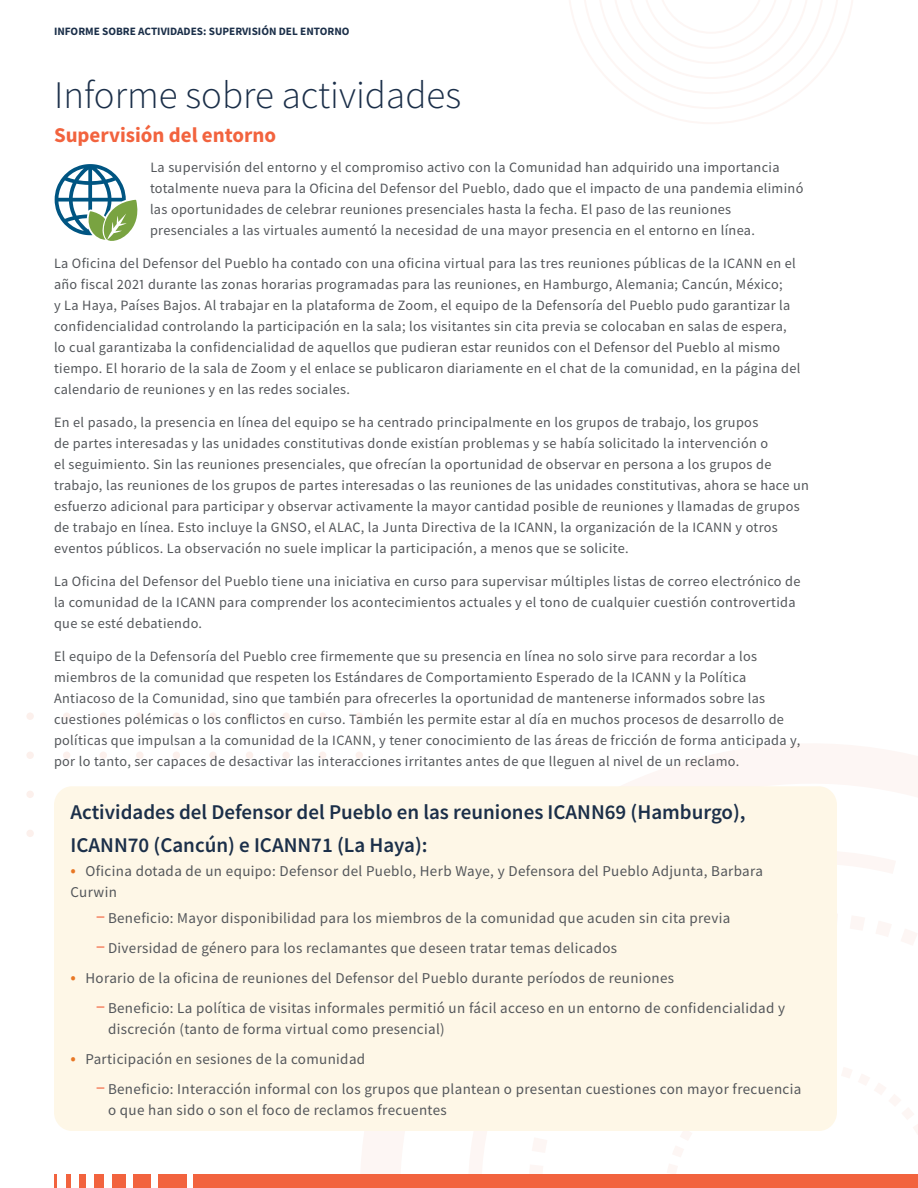
<style>
.page{position:relative;width:918px;height:1188px;background:#fff}
.page>*{position:absolute;margin:0;border:0;box-sizing:border-box;transform-origin:0 0}
._2021_TITLE{font:39px "Source Sans Variable";color:#1b2f49}
._2021_subhead-DARK_B{font:600 21px/33px "Source Sans Pro";color:#1b2f49}
._2021_subhead-DARK_B-2{font:700 21px "Source Sans Pro";color:#f2633e}
.t1{font:15px/21px "Source Sans Pro";letter-spacing:.025em;color:#53565a}
._2020_HIGHLIGHTS_SUB{font:14.25px/21px "Source Sans Pro";letter-spacing:.025em;color:#53565a}
.t2{font:11.25px "Source Sans Variable";color:#1b2f49}
.s1{font-size:18px;color:#e87724}
.s2{font-size:18px;color:#f2633e}
</style>
<div class="page">
<svg style="left:530px;top:914px;width:388px;height:260px"></svg>
<svg style="left:622px;top:744px;width:296px;height:129px;fill:#fdf6f4"></svg>
<svg style="left:361px;top:1131px;width:126px;height:43px"></svg>
<svg style="left:569px;top:0;width:284px;height:124px"></svg>
<svg style="left:26px;top:713px;width:337px;height:124px"></svg>
<div style="left:133px;top:1174px;width:18px;height:14px;background:#f2633e"></div>
<div style="left:158px;top:1174px;width:29px;height:14px;background:#f2633e"></div>
<div style="left:193px;top:1174px;width:725px;height:14px;background:#f2633e"></div>
<div style="left:112px;top:1174px;width:14px;height:14px;background:#f2633e"></div>
<div style="left:94px;top:1174px;width:10px;height:14px;background:#f2633e"></div>
<div style="left:79px;top:1174px;width:7px;height:14px;background:#f2633e"></div>
<hr style="left:66px;top:1174px;width:4px;height:14px;background:#f2633e">
<hr style="left:54px;top:1174px;width:3px;height:14px;background:#f2633e">
<svg style="left:55px;top:164px;width:82px;height:77px"></svg>
<div style="left:54px;top:786px;width:783px;height:345px;background:#fef7e7;border-radius:18px"></div>
<p class="t2" style="left:54px;top:25px;width:297px">INFORME SOBRE ACTIVIDADES: SUPERVISIÓN DEL ENTORNO</p>
<p class="_2021_TITLE" style="left:54px;top:71px;width:409px">Informe sobre actividades</p>
<p class="_2021_subhead-DARK_B-2" style="left:54px;top:121px;width:224px">Supervisión del entorno</p>
<p class="_2020_HIGHLIGHTS_SUB" style="left:150px;top:156px;width:655px">La supervisión del entorno y el compromiso activo con la Comunidad han adquirido una importancia totalmente nueva para la Oficina del Defensor del Pueblo, dado que el impacto de una pandemia eliminó las oportunidades de celebrar reuniones presenciales hasta la fecha. El paso de las reuniones presenciales a las virtuales aumentó la necesidad de una mayor presencia en el entorno en línea.</p>
<p class="_2020_HIGHLIGHTS_SUB" style="left:54px;top:252px;width:748px">La Oficina del Defensor del Pueblo ha contado con una oficina virtual para las tres reuniones públicas de la ICANN en el año fiscal 2021 durante las zonas horarias programadas para las reuniones, en Hamburgo, Alemania; Cancún, México;<br>y La Haya, Países Bajos. Al trabajar en la plataforma de Zoom, el equipo de la Defensoría del Pueblo pudo garantizar la confidencialidad controlando la participación en la sala; los visitantes sin cita previa se colocaban en salas de espera, lo cual garantizaba la confidencialidad de aquellos que pudieran estar reunidos con el Defensor del Pueblo al mismo tiempo. El horario de la sala de Zoom y el enlace se publicaron diariamente en el chat de la comunidad, en la página del calendario de reuniones y en las redes sociales.</p>
<p class="_2020_HIGHLIGHTS_SUB" style="left:54px;top:411px;width:756px">En el pasado, la presencia en línea del equipo se ha centrado principalmente en los grupos de trabajo, los grupos<br>de partes interesadas y las unidades constitutivas donde existían problemas y se había solicitado la intervención o<br>el seguimiento. Sin las reuniones presenciales, que ofrecían la oportunidad de observar en persona a los grupos de trabajo, las reuniones de los grupos de partes interesadas o las reuniones de las unidades constitutivas, ahora se hace un esfuerzo adicional para participar y observar activamente la mayor cantidad posible de reuniones y llamadas de grupos de trabajo en línea. Esto incluye la GNSO, el ALAC, la Junta Directiva de la ICANN, la organización de la ICANN y otros eventos públicos. La observación no suele implicar la participación, a menos que se solicite.</p>
<p class="_2020_HIGHLIGHTS_SUB" style="left:54px;top:570px;width:748px">La Oficina del Defensor del Pueblo tiene una iniciativa en curso para supervisar múltiples listas de correo electrónico de la comunidad de la ICANN para comprender los acontecimientos actuales y el tono de cualquier cuestión controvertida que se esté debatiendo.</p>
<p class="_2020_HIGHLIGHTS_SUB" style="left:54px;top:645px;width:748px">El equipo de la Defensoría del Pueblo cree firmemente que su presencia en línea no solo sirve para recordar a los miembros de la comunidad que respeten los Estándares de Comportamiento Esperado de la ICANN y la Política Antiacoso de la Comunidad, sino que también para ofrecerles la oportunidad de mantenerse informados sobre las cuestiones polémicas o los conflictos en curso. También les permite estar al día en muchos procesos de desarrollo de políticas que impulsan a la comunidad de la ICANN, y tener conocimiento de las áreas de fricción de forma anticipada y, por lo tanto, ser capaces de desactivar las interacciones irritantes antes de que lleguen al nivel de un reclamo.</p>
<p class="_2021_subhead-DARK_B" style="left:70px;top:796px;width:677px">Actividades del Defensor del Pueblo en las reuniones ICANN69 (Hamburgo),<br>ICANN70 (Cancún) e ICANN71 (La Haya):</p>
<p class="t1" style="left:70px;top:861px;width:694px"><span class="s1">•</span> Oficina dotada de un equipo: Defensor del Pueblo, Herb Waye, y Defensora del Pueblo Adjunta, Barbara<br>Curwin</p>
<p class="t1" style="left:96px;top:907px;width:636px"><span class="s2">−</span> Beneficio: Mayor disponibilidad para los miembros de la comunidad que acuden sin cita previa</p>
<p class="t1" style="left:96px;top:937px;width:523px"><span class="s2">−</span> Diversidad de género para los reclamantes que deseen tratar temas delicados</p>
<p class="t1" style="left:70px;top:967px;width:605px"><span class="s1">•</span> Horario de la oficina de reuniones del Defensor del Pueblo durante períodos de reuniones</p>
<p class="t1" style="left:108px;top:997px;width:679px;text-indent:-12px"><span class="s2">−</span> Beneficio: La política de visitas informales permitió un fácil acceso en un entorno de confidencialidad y discreción (tanto de forma virtual como presencial)</p>
<p class="t1" style="left:70px;top:1048px;width:296px"><span class="s1">•</span> Participación en sesiones de la comunidad</p>
<p class="t1" style="left:108px;top:1078px;width:695px;text-indent:-12px"><span class="s2">−</span> Beneficio: Interacción informal con los grupos que plantean o presentan cuestiones con mayor frecuencia o que han sido o son el foco de reclamos frecuentes</p>
</div>
